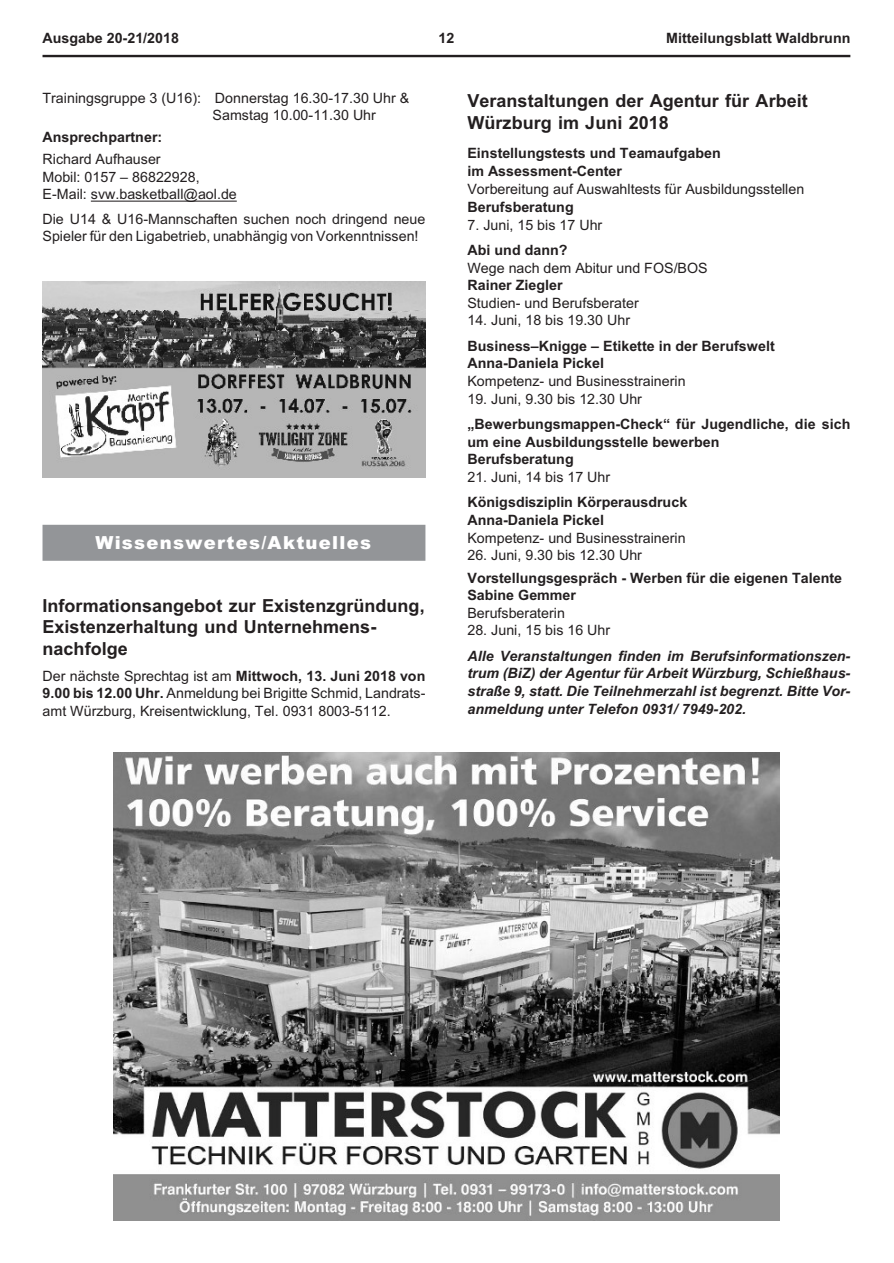
<style>
.page{position:relative;width:894px;height:1263px;background:#fff}
.page>*{position:absolute;margin:0;border:0;box-sizing:border-box;transform-origin:0 0}
.t1{font:700 18px/21.8px "Arial";color:#231f20}
.t2{font:900 18px "Arial";letter-spacing:.07em;color:#fff}
.t3{font:14.25px/17.4px "Arial";color:#231f20}
.t4{font:700 14.25px/17.7px "Arial";letter-spacing:.005em;color:#231f20}
.t5{font:italic 700 14.25px/17.7px "Arial";color:#231f20;text-align:justify}
.s1{font-weight:700}
</style>
<div class="page">
<hr style="left:91px;top:201px;width:146px;height:1px;background:#231f20">
<div style="left:43px;top:525px;width:382px;height:36px;background:#939598"></div>
<hr style="left:43px;top:55px;width:807px;height:2px;background:#231f20">
<img style="left:43px;top:282px;width:382px;height:196px">
<img style="left:114px;top:753px;width:665px;height:467px">
<p class="t4" style="left:43px;top:30px;width:138px">Ausgabe 20-21/2018</p>
<p class="t4" style="left:439px;top:30px;width:17px">12</p>
<p class="t4" style="left:666px;top:30px;width:186px">Mitteilungsblatt Waldbrunn</p>
<p class="t3" style="left:213px;top:90px;width:198px;text-indent:-170px">Trai nings grup pe 3 (U16): Don ners tag 16.30-17.30 Uhr &amp;<br>Sams tag 10.00-11.30 Uhr</p>
<p class="t4" style="left:43px;top:130px;width:121px">An sprech part ner:</p>
<p class="t3" style="left:43px;top:152px;width:196px">Ri chard Auf hau ser<br>Mo bil: 0157 – 86822928,<br>E-Mail: svw.bas ket ball@aol.de</p>
<p class="t3" style="left:43px;top:212px;width:384px">Die U14 &amp; U16-Mann schaf ten su chen noch drin gend neue<br>Spie ler für den Li ga be trieb, un ab hän gig von Vor kennt nis sen!</p>
<p class="t2" style="left:95px;top:536px;width:277px">Wis sens wer tes/Aktuelles</p>
<p class="t1" style="left:43px;top:596px;width:384px">In for ma tions an ge bot zur Exis tenz grün dung,<br>Exis tenz er hal tung und Un ter neh mens -<br>nach fol ge</p>
<p class="t3" style="left:43px;top:668px;width:384px;text-align:justify">Der nächs te Sprech tag ist am <span class="s1">Mitt woch, 13. Juni 2018 von 9.00 bis 12.00 Uhr.</span> An mel dung bei Bri git te Schmid, Land rats - amt Würz burg, Kreis ent wic klung, Tel. 0931 8003-5112.</p>
<p class="t1" style="left:467px;top:91px;width:342px">Ver an stal tun gen der Agen tur für Ar beit<br>Würz burg im Juni 2018</p>
<p class="t4" style="left:467px;top:146px;width:255px">Ein stel lungs tests und Team auf ga ben im As sess ment-Cen ter</p>
<p class="t3" style="left:467px;top:182px;width:338px">Vor be rei tung auf Aus wahl tests für Aus bil dungs stel len</p>
<p class="t4" style="left:467px;top:199px;width:108px">Be rufs be ra tung</p>
<p class="t3" style="left:467px;top:217px;width:136px">7. Juni, 15 bis 17 Uhr</p>
<p class="t4" style="left:467px;top:242px;width:102px">Abi und dann?</p>
<p class="t3" style="left:467px;top:260px;width:242px">Wege nach dem Ab itur und FOS/BOS</p>
<p class="t4" style="left:467px;top:278px;width:97px">Rai ner Zieg ler</p>
<p class="t3" style="left:467px;top:296px;width:173px">Stu dien- und Be rufs be ra ter</p>
<p class="t3" style="left:467px;top:313px;width:164px">14. Juni, 18 bis 19.30 Uhr</p>
<p class="t4" style="left:467px;top:338px;width:309px">Bu si ness–Knig ge – Eti ket te in der Be rufs welt<br>Anna-Da nie la Pi ckel</p>
<p class="t3" style="left:467px;top:374px;width:220px">Kom pe tenz- und Bu si ness trai ne rin</p>
<p class="t3" style="left:467px;top:391px;width:176px">19. Juni, 9.30 bis 12.30 Uhr</p>
<p class="t4" style="left:467px;top:416px;width:384px">„Be wer bungs map pen-Check“ für Ju gend li che, die sich um eine Aus bil dungs stel le be wer ben<br>Be rufs be ra tung</p>
<p class="t3" style="left:467px;top:469px;width:144px">21. Juni, 14 bis 17 Uhr</p>
<p class="t4" style="left:467px;top:495px;width:221px">Kö nigs dis zi plin Kör per aus druck<br>Anna-Da nie la Pi ckel</p>
<p class="t3" style="left:467px;top:530px;width:220px">Kom pe tenz- und Bu si ness trai ne rin</p>
<p class="t3" style="left:467px;top:548px;width:176px">26. Juni, 9.30 bis 12.30 Uhr</p>
<p class="t4" style="left:467px;top:570px;width:376px">Vor stel lungs ge spräch - Wer ben für die ei ge nen Ta len te<br>Sa bi ne Gem mer</p>
<p class="t3" style="left:467px;top:606px;width:99px">Be rufs be ra te rin</p>
<p class="t3" style="left:467px;top:623px;width:144px">28. Juni, 15 bis 16 Uhr</p>
<p class="t5" style="left:467px;top:648px;width:384px">Alle Ver an stal tun gen fin den im Be rufs in for ma tions zen - trum (BiZ) der Agen tur für Ar beit Würz burg, Schieß haus - stra ße 9, statt. Die Teil neh mer zahl ist be grenzt. Bit te Vor - an mel dung un ter Te le fon 0931/ 7949-202.</p>
</div>
